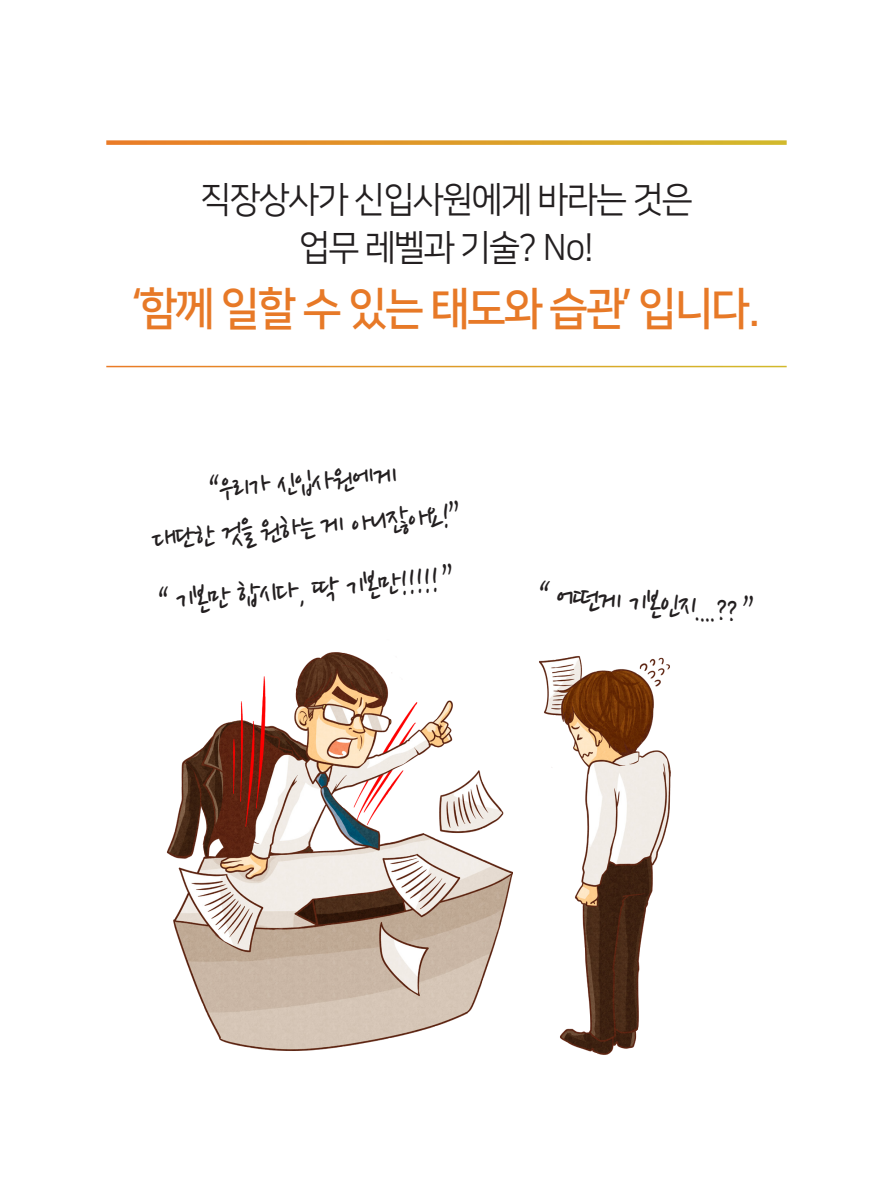
<style>
.page{position:relative;width:893px;height:1191px;background:#fff}
.page>*{position:absolute;margin:0;border:0;box-sizing:border-box;transform-origin:0 0}
.t1{font:45px "Nanum Square B";letter-spacing:-.05em;color:#e77927;scale:.95 1}
.t2{font:36px "Nanum Pen OTF";color:#231f20;scale:.95 1}
.t3{font:36px "Nanum Square R";letter-spacing:-.05em;color:#231f20;scale:.95 1}
</style>
<div class="page">
<svg style="left:106px;top:140px;width:681px;height:5px;background:#e1a43e"></svg>
<img style="left:166px;top:652px;width:347px;height:399px">
<img style="left:539px;top:656px;width:132px;height:399px">
<p class="t3" style="left:200px;top:181px;width:520px">직장상사가 신입사원에게 바라는 것은</p>
<p class="t3" style="left:299px;top:229px;width:312px">업무 레벨과 기술? No!</p>
<p class="t1" style="left:132px;top:285px;width:663px">‘함께 일할 수 있는 태도와 습관’ 입니다.</p>
<p class="t2" style="left:206px;top:473px;width:202px;rotate:-5deg">“우리가 신입사원에게</p>
<p class="t2" style="left:150px;top:523px;width:328px;rotate:-5deg">대단한 것을 원하는 게 아니잖아요!”</p>
<p class="t2" style="left:156px;top:586px;width:316px;rotate:-5deg">“ 기본만 합시다, 딱 기본만!!!!! ”</p>
<p class="t2" style="left:538px;top:578px;width:231px;rotate:4deg">“ 어떤게 기본인지....?? ”</p>
</div>
